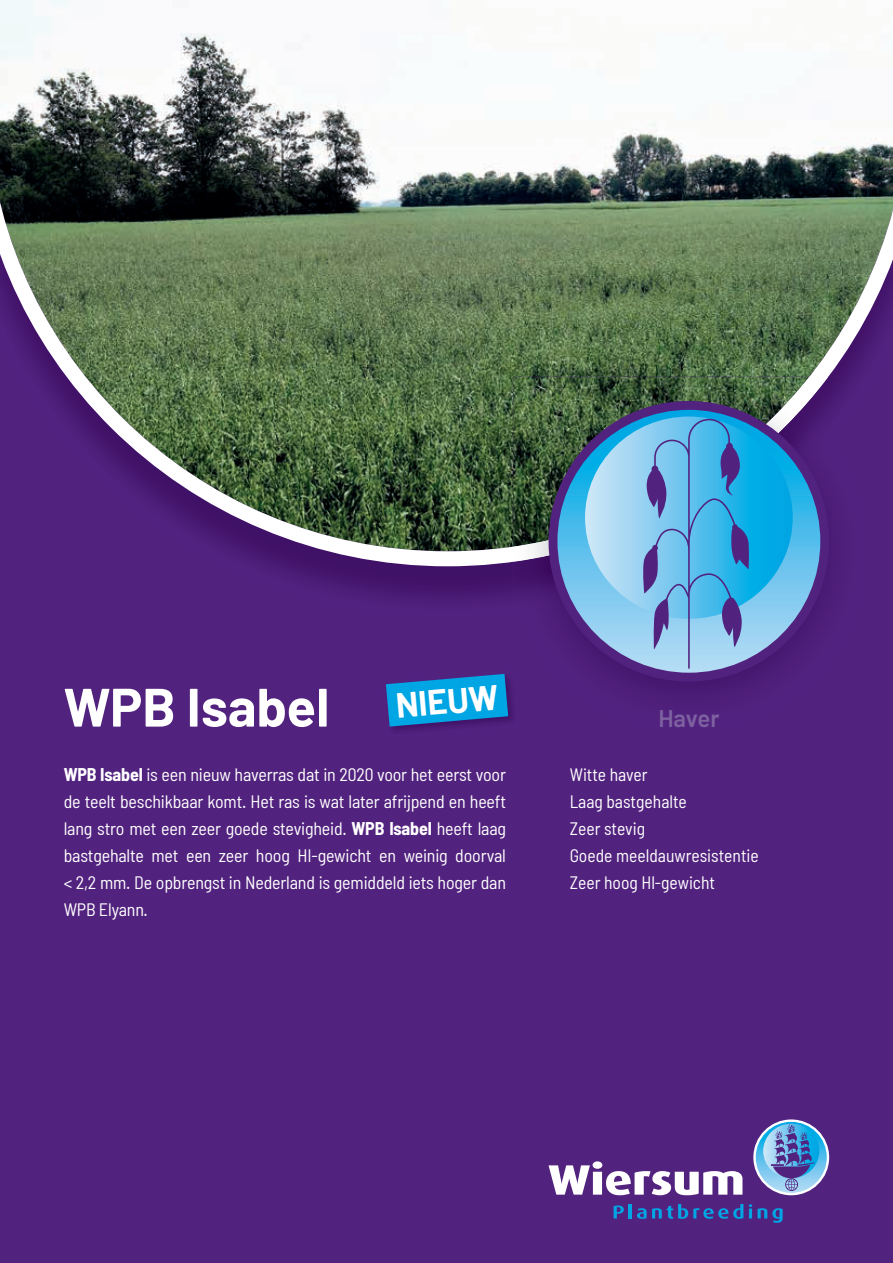
<style>
.page{position:relative;width:893px;height:1263px;background:#52227f}
.page>*{position:absolute;margin:0;border:0;box-sizing:border-box;transform-origin:0 0}
.t1{font:700 54px "Barlow";color:#fff}
.t2{font:700 34.35px "Barlow";color:#fff}
.t3{font:600 24px "Barlow";letter-spacing:-.005em;color:#7d61a0}
.t4{font:semi-condensed 18px/27px "Barlow";color:#fff;text-align:justify}
.s1{font-weight:700}
</style>
<div class="page">
<svg style="left:753px;top:1119px;width:76px;height:76px"></svg>
<svg style="left:756px;top:1122px;width:71px;height:71px"></svg>
<svg style="left:763px;top:1124px;width:56px;height:67px"></svg>
<svg style="left:614px;top:1205px;width:10px;height:13px"></svg>
<hr style="left:629px;top:1204px;width:3px;height:14px;background:#00a5e3">
<svg style="left:637px;top:1204px;width:106px;height:15px"></svg>
<svg style="left:749px;top:1204px;width:3px;height:14px"></svg>
<svg style="left:758px;top:1208px;width:25px;height:15px"></svg>
<svg style="left:549px;top:1161px;width:193px;height:34px"></svg>
<img style="left:276px;top:566px;width:237px;height:32px">
<svg style="left:0;top:0;width:893px;height:566px;background:#878f87"></svg>
<img style="left:513px;top:377px;width:351px;height:318px">
<img style="left:513px;top:377px;width:315px;height:185px">
<div style="left:549px;top:401px;width:280px;height:281px;background:#52227f;border-radius:50%"></div>
<svg style="left:557px;top:410px;width:263px;height:263px;background:#4fbae9"></svg>
<svg style="left:585px;top:416px;width:208px;height:253px;background:#63a5d5"></svg>
<img style="left:393px;top:679px;width:119px;height:52px">
<img style="left:513px;top:672px;width:5px;height:23px">
<svg style="left:386px;top:674px;width:122px;height:53px;background:#1087cb"></svg>
<h1 class="t1" style="left:64px;top:674px;width:267px">WPB Isabel</h1>
<h2 class="t2" style="left:394px;top:684px;width:104px;rotate:-5deg">NIEUW</h2>
<h3 class="t3" style="left:658px;top:703px;width:63px">Haver</h3>
<p class="t4" style="left:64px;top:760px;width:444px"><span class="s1">WPB Isabel</span> is een nieuw haverras dat in 2020 voor het eerst voor de teelt beschikbaar komt. Het ras is wat later afrijpend en heeft lang stro met een zeer goede stevigheid. <span class="s1">WPB Isabel</span> heeft laag bastgehalte met een zeer hoog HI-gewicht en weinig doorval &lt; 2,2 mm. De opbrengst in Nederland is gemiddeld iets hoger dan WPB Elyann.</p>
<p class="t4" style="left:570px;top:760px;width:191px;text-align:left">Witte haver<br>Laag bastgehalte<br>Zeer stevig<br>Goede meeldauwresistentie<br>Zeer hoog Hl-gewicht</p>
</div>
